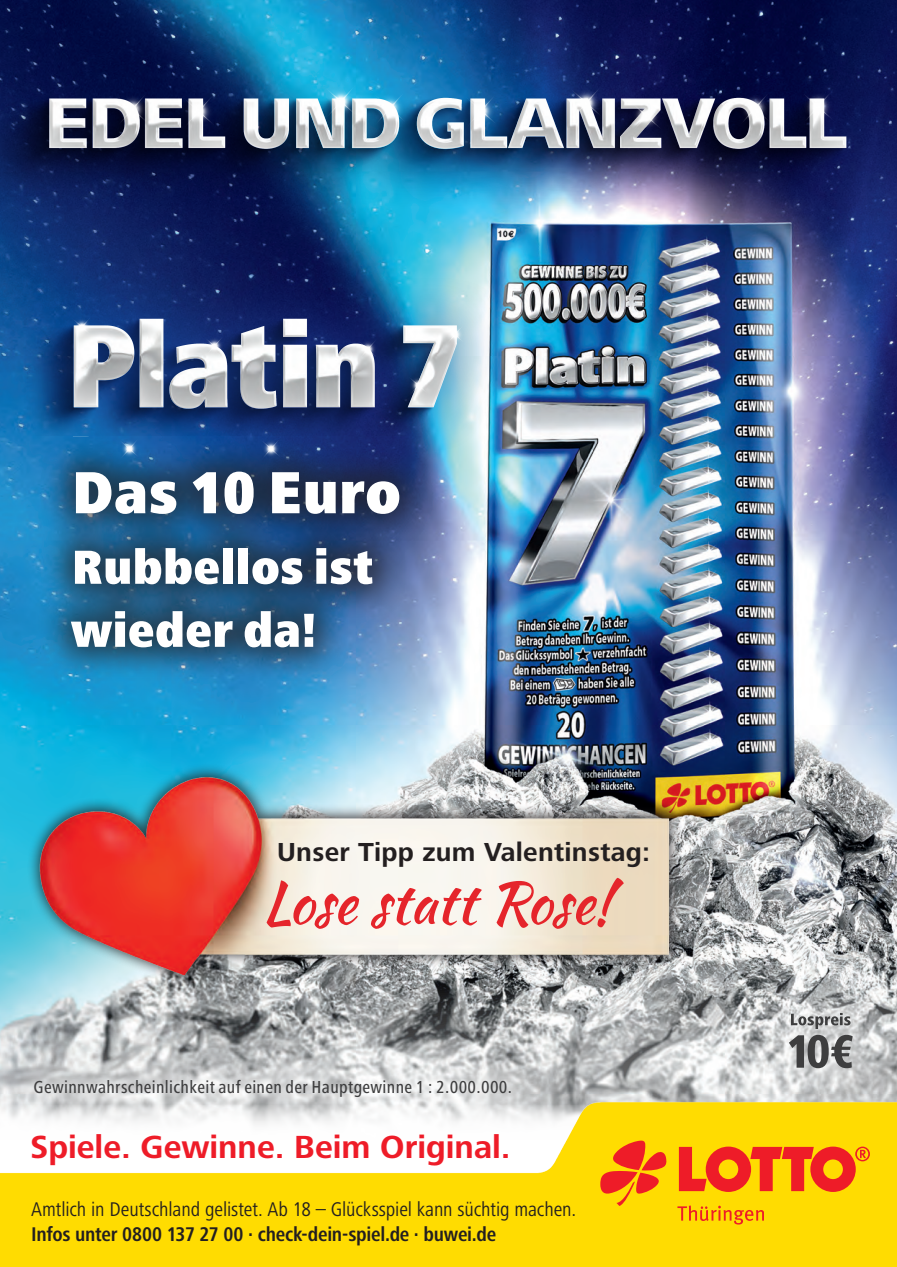
<style>
.page{position:relative;width:897px;height:1267px;background:#fff}
.page>*{position:absolute;margin:0;border:0;box-sizing:border-box;transform-origin:0 0}
.t1{font:900 condensed 61.5px "Frutiger Next Pro";letter-spacing:.005em;color:#fff}
.t2{font:57px "Kaushan Script";color:#e5252b}
.t3{font:900 condensed 49.5px/63px "Frutiger Next Pro";letter-spacing:.01em;color:#fff}
.t4{font:700 33.15px "Frutiger Next Pro";color:#ee1c28}
.t5{font:700 27px "Frutiger Next Pro";letter-spacing:.01em;color:#231f20}
.t6{font:condensed 20.55px/24.6px "Frutiger Next Pro";letter-spacing:-.005em;color:#231f20}
.t7{font:500 condensed 18px "Frutiger Next Pro";letter-spacing:.02em;color:#3e3e3f}
.s1{font-weight:700}
</style>
<div class="page">
<img style="left:0;top:275px;width:896px;height:618px">
<svg style="left:0;top:893px;width:896px;height:203px;background:#a0b2b7"></svg>
<div style="left:36px;top:435px;width:398px;height:248px;background:#231f20;opacity:.69"></div>
<div style="left:0;top:973px;width:891px;height:164px;background:#fff;opacity:.5"></div>
<svg style="left:790px;top:1012px;width:60px;height:16px"></svg>
<svg style="left:788px;top:1034px;width:64px;height:34px;background:#88898a"></svg>
<img style="left:0;top:0;width:896px;height:275px">
<img style="left:0;top:257px;width:603px;height:220px">
<img style="left:29px;top:751px;width:664px;height:267px">
<img style="left:0;top:1096px;width:896px;height:170px">
<svg style="left:678px;top:1146px;width:191px;height:45px;background:#f56c17"></svg>
<svg style="left:600px;top:1140px;width:66px;height:65px;background:#f78512"></svg>
<svg style="left:677px;top:1205px;width:86px;height:19px;background:#faad0a"></svg>
<p class="t1" style="left:72px;top:457px;width:330px">Das 10 Euro</p>
<p class="t3" style="left:71px;top:536px;width:304px">Rubbellos ist wieder da!</p>
<p class="t5" style="left:277px;top:837px;width:374px">Unser Tipp zum Valentinstag:</p>
<p class="t2" style="left:262px;top:861px;width:350px">Lose statt Rose!</p>
<p class="t7" style="left:34px;top:1077px;width:480px">Gewinnwahrscheinlichkeit auf einen der Hauptgewinne 1 : 2.000.000.</p>
<p class="t4" style="left:30px;top:1127px;width:482px">Spiele. Gewinne. Beim Original.</p>
<p class="t6" style="left:31px;top:1196px;width:546px">Amtlich in Deutschland gelistet. Ab 18 – Glücksspiel kann süchtig machen.<br><span class="s1">Infos unter 0800 137 27 00 · check-dein-spiel.de · buwei.de</span></p>
</div>
